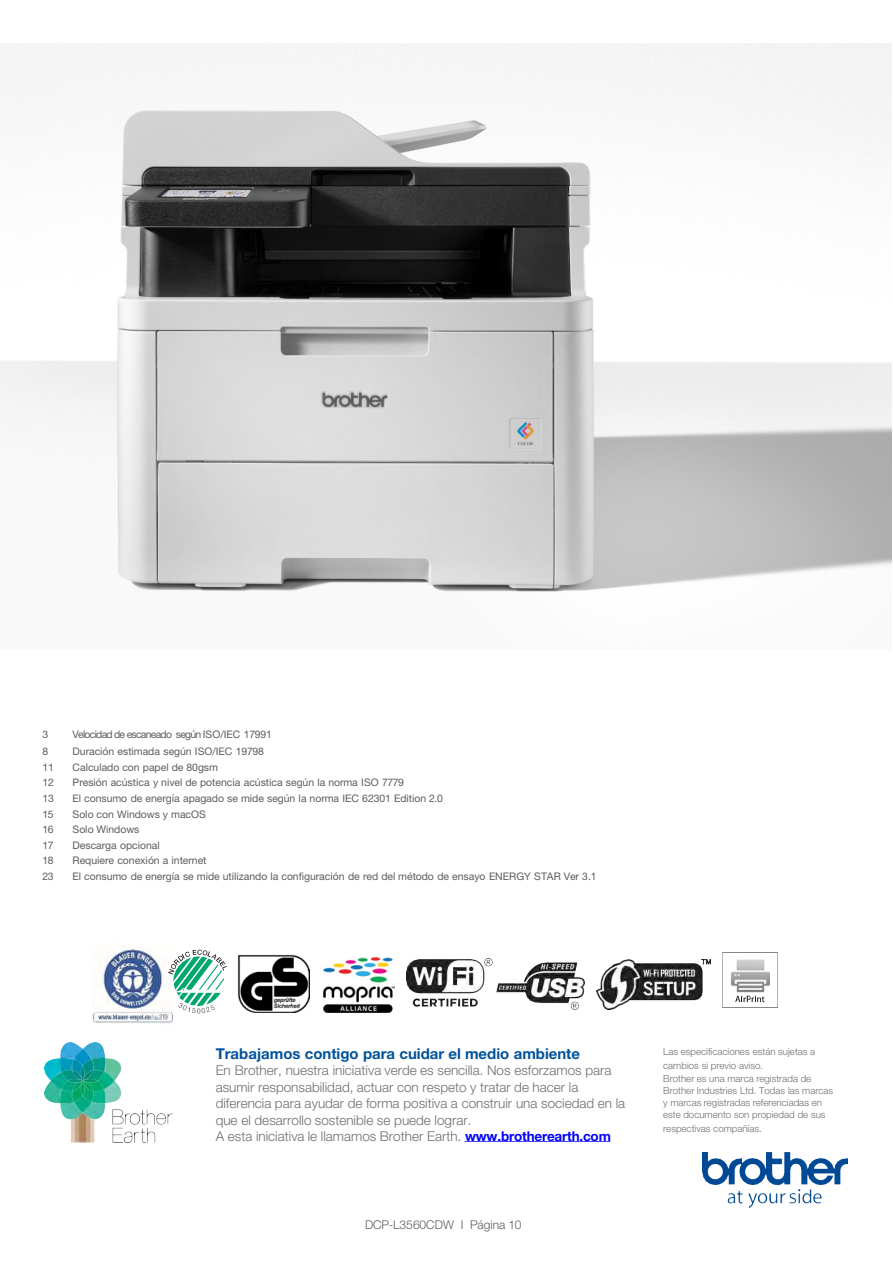
<style>
.page{position:relative;width:893px;height:1263px;background:#fff}
.page>*{position:absolute;margin:0;border:0;box-sizing:border-box;transform-origin:0 0}
.t1{font:700 15px "Helvetica Neue LTW1 G";color:#00529c}
.t2{font:300 13.5px/16.5px "Helvetica Neue LTW1 G";color:#6d6e71}
.t3{font:300 12px "Helvetica Neue LTW1 G";color:#5c5c5b}
.t4{font:10.5px "Helvetica Neue LTW1 G";letter-spacing:-.005em;color:#5c5d60}
.t5{font:10.5px "Helvetica Neue LTW1 G";letter-spacing:-.005em;color:#5c5c5b}
.t6{font:10.5px "Helvetica Neue LTW1 G";letter-spacing:-.07em;color:#5c5c5b}
.t7{font:300 9.75px/12px "Helvetica Neue LTW1 G";color:#6d6e71}
.s1{color:#5c5c5b}
.s2{font-weight:700;color:#00f}
</style>
<div class="page">
<img style="left:703px;top:1152px;width:145px;height:55px">
<img style="left:44px;top:1043px;width:128px;height:100px">
<svg style="left:465px;top:1141px;width:145px;height:1px"></svg>
<img style="left:92px;top:946px;width:80px;height:78px">
<img style="left:237px;top:954px;width:72px;height:58px">
<img style="left:324px;top:957px;width:70px;height:55px">
<svg style="left:178px;top:1005px;width:37px;height:8px"></svg>
<img style="left:180px;top:996px;width:39px;height:9px">
<svg style="left:168px;top:950px;width:59px;height:46px"></svg>
<img style="left:407px;top:958px;width:177px;height:52px">
<img style="left:596px;top:960px;width:115px;height:49px">
<svg style="left:722px;top:952px;width:56px;height:56px"></svg>
<img style="left:730px;top:959px;width:40px;height:33px">
<img style="left:0;top:43px;width:891px;height:549px">
<p class="t5" style="left:42px;top:731px;width:7px">3</p>
<p class="t6" style="left:73px;top:731px;width:201px">Velocidad de escaneado según ISO/IEC 17991</p>
<p class="t5" style="left:42px;top:748px;width:7px">8</p>
<p class="t4" style="left:73px;top:748px;width:193px">Duración estimada según ISO/IEC <span class="s1">19798</span></p>
<p class="t4" style="left:42px;top:763px;width:13px">11</p>
<p class="t4" style="left:73px;top:763px;width:147px">Calculado con papel de <span class="s1">80gsm</span></p>
<p class="t4" style="left:42px;top:779px;width:13px">12</p>
<p class="t4" style="left:73px;top:779px;width:333px">Presión acústica y nivel de potencia acústica según la norma <span class="s1">ISO 7779</span></p>
<p class="t4" style="left:42px;top:794px;width:13px">13</p>
<p class="t4" style="left:73px;top:794px;width:372px">El consumo de energía apagado se mide según la norma <span class="s1">IEC 62301 Edition 2.0</span></p>
<p class="t5" style="left:42px;top:810px;width:13px">15</p>
<p class="t5" style="left:73px;top:810px;width:135px">Solo con Windows y macOS</p>
<p class="t5" style="left:42px;top:826px;width:13px">16</p>
<p class="t5" style="left:73px;top:826px;width:68px">Solo Windows</p>
<p class="t5" style="left:42px;top:841px;width:13px">17</p>
<p class="t5" style="left:73px;top:841px;width:89px">Descarga opcional</p>
<p class="t5" style="left:42px;top:857px;width:13px">18</p>
<p class="t5" style="left:73px;top:857px;width:136px">Requiere conexión a internet</p>
<p class="t5" style="left:42px;top:872px;width:13px">23</p>
<p class="t5" style="left:73px;top:872px;width:526px">El consumo de energía se mide utilizando la configuración de red del método de ensayo ENERGY STAR Ver 3.1</p>
<p class="t1" style="left:216px;top:1048px;width:366px">Trabajamos contigo para cuidar el medio ambiente</p>
<p class="t2" style="left:216px;top:1064px;width:411px">En Brother, nuestra iniciativa verde es sencilla. Nos esforzamos para asumir responsabilidad, actuar con respeto y tratar de hacer la diferencia para ayudar de forma positiva a construir una sociedad en la que el desarrollo sostenible se puede lograr.</p>
<p class="t2" style="left:216px;top:1130px;width:397px">A esta iniciativa le llamamos Brother Earth. <span class="s2">www.brotherearth.com</span></p>
<p class="t3" style="left:365px;top:1220px;width:158px">DCP-L3560CDW I Página 10</p>
<p class="t7" style="left:663px;top:1047px;width:154px">Las especificaciones están sujetas a</p>
<p class="t7" style="left:663px;top:1061px;width:101px">cambios si previo aviso.</p>
<p class="t7" style="left:663px;top:1074px;width:171px">Brother es una marca registrada de Brother Industries Ltd. Todas las marcas y marcas registradas referenciadas en este documento son propiedad de sus</p>
<p class="t7" style="left:663px;top:1124px;width:100px">respectivas compañías.</p>
</div>
